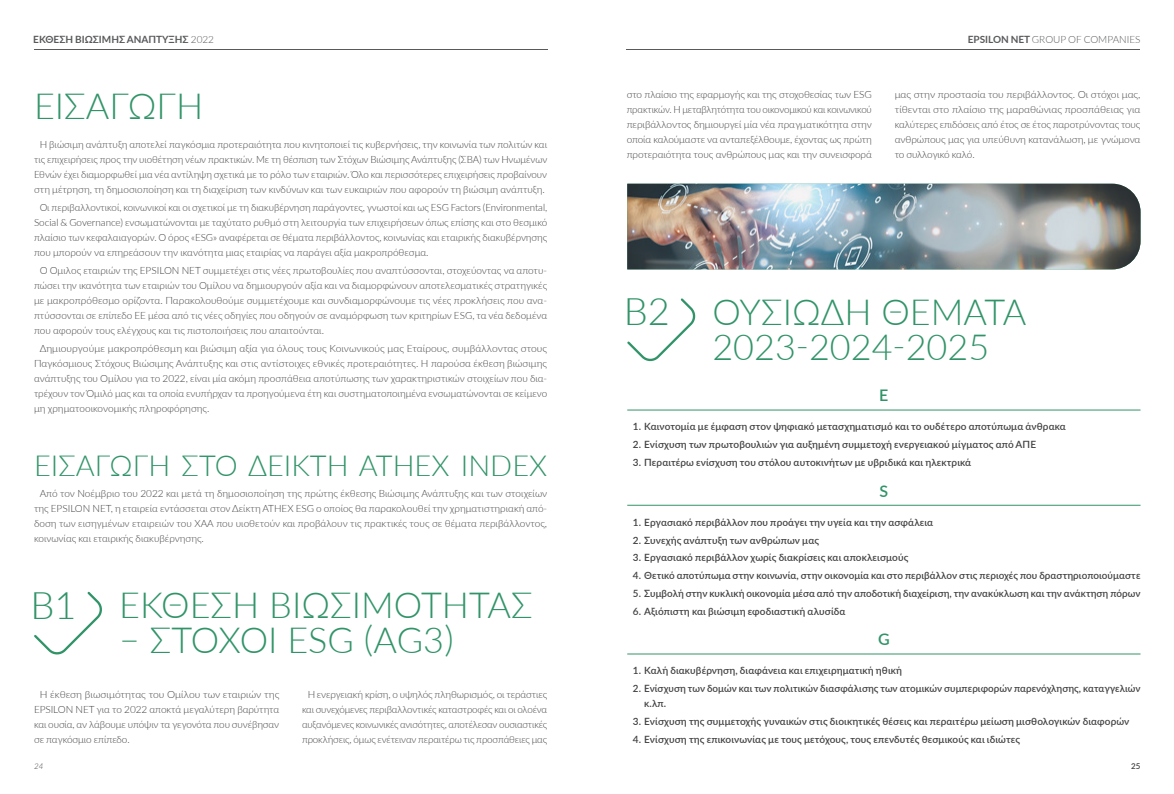
<style>
.page{position:relative;width:1174px;height:794px;background:#fff}
.page>*{position:absolute;margin:0;border:0;box-sizing:border-box;transform-origin:0 0}
.t1{font:300 38px "Lato";color:#319468}
.t2{font:300 36px/35px "Lato";color:#319468}
.t3{font:300 29px "Lato";color:#319468}
.t4{font:600 16px "Lato";color:#319468}
.t5{font:300 10px/15px "Lato";letter-spacing:-.01em;color:#414042;text-align:justify}
.t6{font:600 10px/15px "Lato";letter-spacing:.005em;color:#414042}
.t7{font:700 10px "Lato";color:#58595b}
.t8{font:300 10px "Lato";color:#58595b}
.t9{font:italic 300 8px "Lato";color:#414042}
.t10{font:600 8px "Lato";color:#414042}
.s1{font-weight:300}
.s2{font-weight:700}
</style>
<div class="page">
<svg style="left:34px;top:591px;width:68px;height:64px"></svg>
<hr style="left:34px;top:49px;width:513px;height:1px;background:#58595b">
<hr style="left:627px;top:410px;width:513px;height:1px;background:#319468">
<hr style="left:627px;top:505px;width:513px;height:1px;background:#319468">
<hr style="left:627px;top:654px;width:513px;height:1px;background:#319468">
<svg style="left:627px;top:298px;width:69px;height:64px"></svg>
<hr style="left:626px;top:49px;width:514px;height:1px;background:#58595b">
<img style="left:627px;top:184px;width:513px;height:85px">
<p class="t7" style="left:33px;top:32px;width:182px">ΕΚΘΕΣΗ ΒΙΩΣΙΜΗΣ ΑΝΑΠΤΥΞΗΣ <span class="s1">2022</span></p>
<h2 class="t2" style="left:34px;top:87px;width:171px">ΕΙΣΑΓΩΓΗ</h2>
<p class="t5" style="left:34px;top:137px;width:515px;text-align:center">Η βιώσιμη ανάπτυξη αποτελεί παγκόσμια προτεραιότητα που κινητοποιεί τις κυβερνήσεις, την κοινωνία των πολιτών και τις επιχειρήσεις προς την υιοθέτηση νέων πρακτικών. Με τη θέσπιση των Στόχων Βιώσιμης Ανάπτυξης (ΣΒΑ) των Ηνωμένων Εθνών έχει διαμορφωθεί μια νέα αντίληψη σχετικά με το ρόλο των εταιριών. Όλο και περισσότερες επιχειρήσεις προβαίνουν στη μέτρηση, τη δημοσιοποίηση και τη διαχείριση των κινδύνων και των ευκαιριών που αφορούν τη βιώσιμη ανάπτυξη.</p>
<p class="t5" style="left:34px;top:200px;width:515px;text-indent:6px">Οι περιβαλλοντικοί, κοινωνικοί και οι σχετικοί με τη διακυβέρνηση παράγοντες, γνωστοί και ως ESG Factors (Environmental, Social &amp; Governance) ενσωματώνονται με ταχύτατο ρυθμό στη λειτουργία των επιχειρήσεων όπως επίσης και στο θεσμικό πλαίσιο των κεφαλαιαγορών. Ο όρος «ESG» αναφέρεται σε θέματα περιβάλλοντος, κοινωνίας και εταιρικής διακυβέρνησης που μπορούν να επηρεάσουν την ικανότητα μιας εταιρίας να παράγει αξία μακροπρόθεσμα.</p>
<p class="t5" style="left:34px;top:263px;width:515px;text-indent:6px">Ο Όμιλος εταιριών της EPSILOΝ NET συμμετέχει στις νέες πρωτοβουλίες που αναπτύσσονται, στοχεύοντας να αποτυ&shy;πώσει την ικανότητα των εταιριών του Ομίλου να δημιουργούν αξία και να διαμορφώνουν αποτελεσματικές στρατηγικές με μακροπρόθεσμο ορίζοντα. Παρακολουθούμε συμμετέχουμε και συνδιαμορφώνουμε τις νέες προκλήσεις που ανα&shy;πτύσσονται σε επίπεδο ΕΕ μέσα από τις νέες οδηγίες που οδηγούν σε αναμόρφωση των κριτηρίων ESG, τα νέα δεδομένα που αφορούν τους ελέγχους και τις πιστοποιήσεις που απαιτούνται.</p>
<p class="t5" style="left:34px;top:340px;width:515px;text-indent:6px">Δημιουργούμε μακροπρόθεσμη και βιώσιμη αξία για όλους τους Κοινωνικούς μας Εταίρους, συμβάλλοντας στους Παγκόσμιους Στόχους Βιώσιμης Ανάπτυξης και στις αντίστοιχες εθνικές προτεραιότητες. Η παρούσα έκθεση βιώσιμης ανάπτυξης του Ομίλου για το 2022, είναι μία ακόμη προσπάθεια αποτύπωσης των χαρακτηριστικών στοιχείων που δια&shy;τρέχουν τον Όμιλό μας και τα οποία ενυπήρχαν τα προηγούμενα έτη και συστηματοποιημένα ενσωματώνονται σε κείμενο μη χρηματοοικονομικής πληροφόρησης.</p>
<h3 class="t3" style="left:34px;top:445px;width:515px">ΕΙΣΑΓΩΓΗ ΣΤΟ ΔΕΙΚΤΗ ATHEX INDEX</h3>
<p class="t5" style="left:34px;top:485px;width:515px;text-indent:6px">Από τον Νοέμβριο του 2022 και μετά τη δημοσιοποίηση της πρώτης έκθεσης Βιώσιμης Ανάπτυξης και των στοιχείων της EPSILON NET, η εταιρεία εντάσσεται στον Δείκτη ATHEX ESG ο οποίος θα παρακολουθεί την χρηματιστηριακή από&shy;δοση των εισηγμένων εταιρειών του ΧΑΑ που υιοθετούν και προβάλουν τις πρακτικές τους σε θέματα περιβάλλοντος, κοινωνίας και εταιρικής διακυβέρνησης.</p>
<h1 class="t1" style="left:30px;top:578px;width:48px">B1</h1>
<h2 class="t2" style="left:119px;top:586px;width:415px">ΕΚΘΕΣΗ ΒΙΩΣΙΜΟΤΗΤΑΣ</h2>
<h2 class="t2" style="left:119px;top:621px;width:336px">– ΣΤΟΧΟΙ ESG (AG3)</h2>
<p class="t5" style="left:34px;top:686px;width:247px;text-indent:6px">Η έκθεση βιωσιμότητας του Ομίλου των εταιριών της EPSILON NET για το 2022 αποκτά μεγαλύτερη βαρύτητα και ουσία, αν λάβουμε υπόψιν τα γεγονότα που συνέβησαν σε παγκόσμιο επίπεδο.</p>
<p class="t5" style="left:302px;top:686px;width:247px;text-align:center">Η ενεργειακή κρίση, ο υψηλός πληθωρισμός, οι τεράστιες και συνεχόμενες περιβαλλοντικές καταστροφές και οι ολοένα αυξανόμενες κοινωνικές ανισότητες, αποτέλεσαν ουσιαστικές προκλήσεις, όμως ενέτειναν περαιτέρω τις προσπάθειες μας</p>
<p class="t9" style="left:34px;top:761px;width:11px">24</p>
<p class="t8" style="left:967px;top:33px;width:174px"><span class="s2">EPSILON NET</span> GROUP OF COMPANIES</p>
<p class="t5" style="left:626px;top:87px;width:247px">στο πλαίσιο της εφαρμογής και της στοχοθεσίας των ESG πρακτικών. Η μεταβλητότητα του οικονομικού και κοινωνικού περιβάλλοντος δημιουργεί μία νέα πραγματικότητα στην οποία καλούμαστε να ανταπεξέλθουμε, έχοντας ως πρώτη προτεραιότητα τους ανθρώπους μας και την συνεισφορά</p>
<p class="t5" style="left:894px;top:87px;width:247px">μας στην προστασία του περιβάλλοντος. Οι στόχοι μας, τίθενται στο πλαίσιο της μαραθώνιας προσπάθειας για καλύτερες επιδόσεις από έτος σε έτος παροτρύνοντας τους ανθρώπους μας για υπεύθυνη κατανάλωση, με γνώμονα το συλλογικό καλό.</p>
<h1 class="t1" style="left:623px;top:285px;width:48px">B2</h1>
<h2 class="t2" style="left:712px;top:293px;width:316px">ΟΥΣΙΩΔΗ ΘΕΜΑΤΑ<br>2023-2024-2025</h2>
<h3 class="t4" style="left:879px;top:384px;width:11px">Ε</h3>
<p class="t6" style="left:633px;top:419px;width:434px">1. Καινοτομία με έμφαση στον ψηφιακό μετασχηματισμό και το ουδέτερο αποτύπωμα άνθρακα</p>
<p class="t6" style="left:633px;top:437px;width:405px">2. Ενίσχυση των πρωτοβουλιών για αυξημένη συμμετοχή ενεργειακού μίγματος από ΑΠΕ</p>
<p class="t6" style="left:633px;top:454px;width:340px">3. Περαιτέρω ενίσχυση του στόλου αυτοκινήτων με υβριδικά και ηλεκτρικά</p>
<h3 class="t4" style="left:879px;top:479px;width:10px">S</h3>
<p class="t6" style="left:633px;top:514px;width:302px">1. Εργασιακό περιβάλλον που προάγει την υγεία και την ασφάλεια</p>
<p class="t6" style="left:633px;top:532px;width:188px">2. Συνεχής ανάπτυξη των ανθρώπων μας</p>
<p class="t6" style="left:633px;top:550px;width:277px">3. Εργασιακό περιβάλλον χωρίς διακρίσεις και αποκλεισμούς</p>
<p class="t6" style="left:633px;top:567px;width:509px">4. Θετικό αποτύπωμα στην κοινωνία, στην οικονομία και στο περιβάλλον στις περιοχές που δραστηριοποιούμαστε</p>
<p class="t6" style="left:633px;top:585px;width:509px">5. Συμβολή στην κυκλική οικονομία μέσα από την αποδοτική διαχείριση, την ανακύκλωση και την ανάκτηση πόρων</p>
<p class="t6" style="left:633px;top:603px;width:214px">6. Αξιόπιστη και βιώσιμη εφοδιαστική αλυσίδα</p>
<h3 class="t4" style="left:878px;top:628px;width:13px">G</h3>
<p class="t6" style="left:633px;top:663px;width:271px">1. Καλή διακυβέρνηση, διαφάνεια και επιχειρηματική ηθική</p>
<p class="t6" style="left:644px;top:680px;width:498px;text-indent:-11px">2. Ενίσχυση των δομών και των πολιτικών διασφάλισης των ατομικών συμπεριφορών παρενόχλησης, καταγγελιών κ.λπ.</p>
<p class="t6" style="left:633px;top:713px;width:498px">3. Ενίσχυση της συμμετοχής γυναικών στις διοικητικές θέσεις και περαιτέρω μείωση μισθολογικών διαφορών</p>
<p class="t6" style="left:633px;top:731px;width:389px">4. Ενίσχυση της επικοινωνίας με τους μετόχους, τους επενδυτές θεσμικούς και ιδιώτες</p>
<p class="t10" style="left:1131px;top:760px;width:11px">25</p>
</div>
